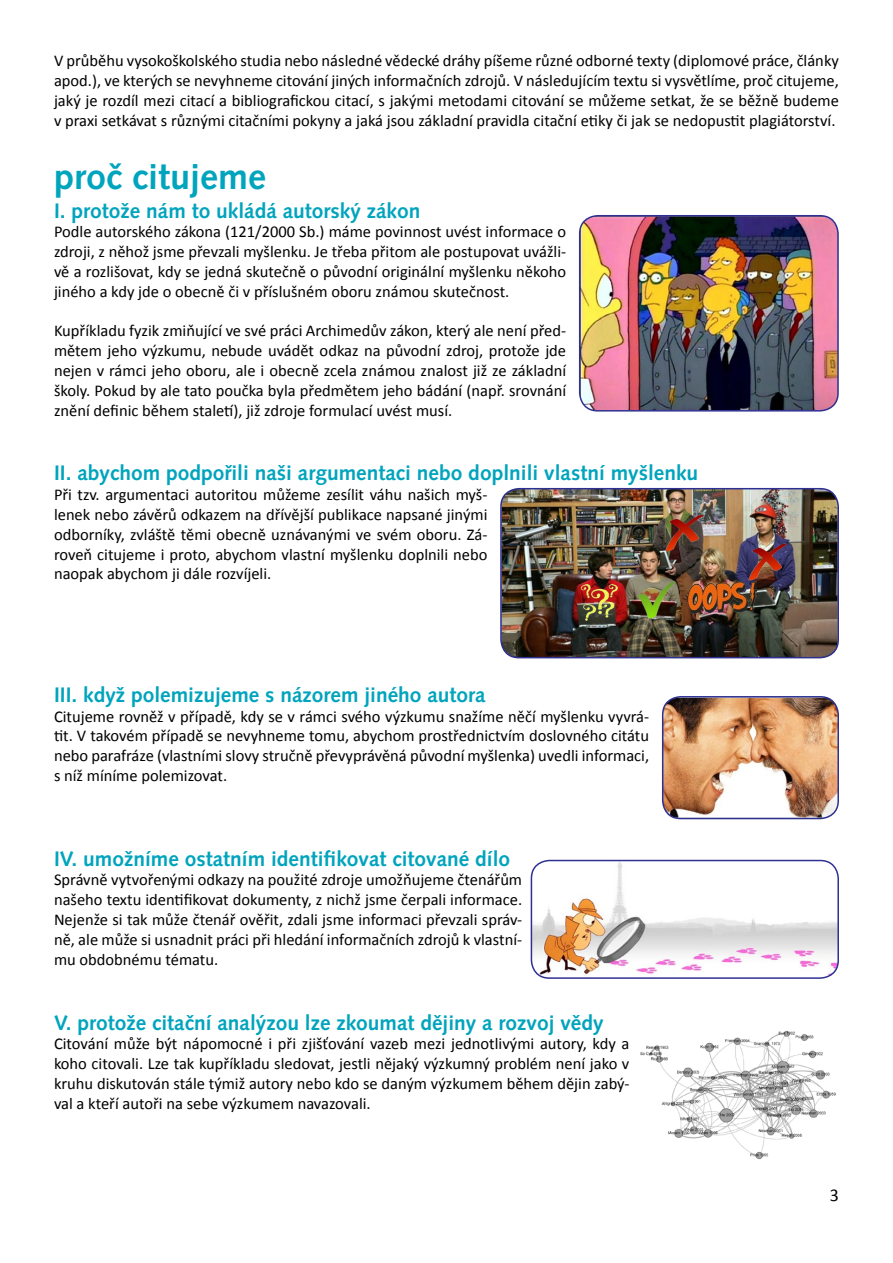
<style>
.page{position:relative;width:893px;height:1263px;background:#fff}
.page>*{position:absolute;margin:0;border:0;box-sizing:border-box;transform-origin:0 0}
.t1{font:700 36px "Syntax LTCE";color:#00a4bd}
.t2{font:700 21px "Syntax LTCE";color:#00a4bd}
.t3{font:18px "Calibri";color:#000}
.t4{font:16.5px/19.8px "Calibri";color:#000;text-align:justify}
</style>
<div class="page">
<img style="left:580px;top:216px;width:258px;height:194px">
<div style="left:579px;top:215px;width:260px;height:197px;border:2px solid #2e3092;border-radius:18px"></div>
<img style="left:501px;top:489px;width:337px;height:169px">
<div style="left:500px;top:488px;width:339px;height:170px;border:2px solid #2e3092;border-radius:18px"></div>
<img style="left:687px;top:581px;width:69px;height:32px">
<img style="left:580px;top:583px;width:39px;height:38px">
<img style="left:749px;top:544px;width:38px;height:37px">
<img style="left:666px;top:514px;width:38px;height:37px">
<img style="left:637px;top:581px;width:38px;height:38px">
<img style="left:663px;top:698px;width:175px;height:119px">
<div style="left:662px;top:696px;width:177px;height:123px;border:2px solid #2e3092;border-radius:18px"></div>
<img style="left:531px;top:860px;width:307px;height:118px">
<div style="left:531px;top:860px;width:308px;height:119px;border:2px solid #2e3092;border-radius:18px"></div>
<img style="left:640px;top:1030px;width:196px;height:130px">
<p class="t4" style="left:54px;top:51px;width:786px">V průběhu vysokoškolského studia nebo následné vědecké dráhy píšeme různé odborné texty (diplomové práce, články apod.), ve kterých se nevyhneme citování jiných informačních zdrojů. V následujícím textu si vysvětlíme, proč citujeme, jaký je rozdíl mezi citací a bibliografickou citací, s jakými metodami citování se můžeme setkat, že se běžně budeme v praxi setkávat s různými citačními pokyny a jaká jsou základní pravidla citační etiky či jak se nedopustit plagiátorství.</p>
<h1 class="t1" style="left:54px;top:156px;width:214px">proč citujeme</h1>
<p class="t2" style="left:54px;top:198px;width:368px">I. protože nám to ukládá autorský zákon</p>
<p class="t4" style="left:54px;top:222px;width:514px">Podle autorského zákona (121/2000 Sb.) máme povinnost uvést informace o zdroji, z něhož jsme převzali myšlenku. Je třeba přitom ale postupovat uvážli&shy;vě a rozlišovat, kdy se jedná skutečně o původní originální myšlenku někoho jiného a kdy jde o obecně či v příslušném oboru známou skutečnost.</p>
<p class="t4" style="left:54px;top:321px;width:514px">Kupříkladu fyzik zmiňující ve své práci Archimedův zákon, který ale není před&shy;mětem jeho výzkumu, nebude uvádět odkaz na původní zdroj, protože jde nejen v rámci jeho oboru, ale i obecně zcela známou znalost již ze základní školy. Pokud by ale tato poučka byla předmětem jeho bádání (např. srovnání znění definic během staletí), již zdroje formulací uvést musí.</p>
<p class="t2" style="left:54px;top:461px;width:646px">II. abychom podpořili naši argumentaci nebo doplnili vlastní myšlenku</p>
<p class="t4" style="left:54px;top:485px;width:435px">Při tzv. argumentaci autoritou můžeme zesílit váhu našich myš&shy;lenek nebo závěrů odkazem na dřívější publikace napsané jinými odborníky, zvláště těmi obecně uznávanými ve svém oboru. Zá&shy;roveň citujeme i proto, abychom vlastní myšlenku doplnili nebo naopak abychom ji dále rozvíjeli.</p>
<p class="t2" style="left:54px;top:682px;width:433px">III. když polemizujeme s názorem jiného autora</p>
<p class="t4" style="left:54px;top:706px;width:597px">Citujeme rovněž v případě, kdy se v rámci svého výzkumu snažíme něčí myšlenku vyvrá&shy;tit. V takovém případě se nevyhneme tomu, abychom prostřednictvím doslovného citátu nebo parafráze (vlastními slovy stručně převyprávěná původní myšlenka) uvedli informaci, s níž míníme polemizovat.</p>
<p class="t2" style="left:54px;top:846px;width:458px">IV. umožníme ostatním identifikovat citované dílo</p>
<p class="t4" style="left:54px;top:870px;width:470px">Správně vytvořenými odkazy na použité zdroje umožňujeme čtenářům našeho textu identifikovat dokumenty, z nichž jsme čerpali informace.<br>Nejenže si tak může čtenář ověřit, zdali jsme informaci převzali správ&shy;ně, ale může si usnadnit práci při hledání informačních zdrojů k vlastní&shy;mu obdobnému tématu.</p>
<p class="t2" style="left:54px;top:1010px;width:551px">V. protože citační analýzou lze zkoumat dějiny a rozvoj vědy</p>
<p class="t4" style="left:54px;top:1034px;width:577px">Citování může být nápomocné i při zjišťování vazeb mezi jednotlivými autory, kdy a koho citovali. Lze tak kupříkladu sledovat, jestli nějaký výzkumný problém není jako v kruhu diskutován stále týmiž autory nebo kdo se daným výzkumem během dějin zabý&shy;val a kteří autoři na sebe výzkumem navazovali.</p>
<p class="t3" style="left:830px;top:1183px;width:11px">3</p>
</div>
